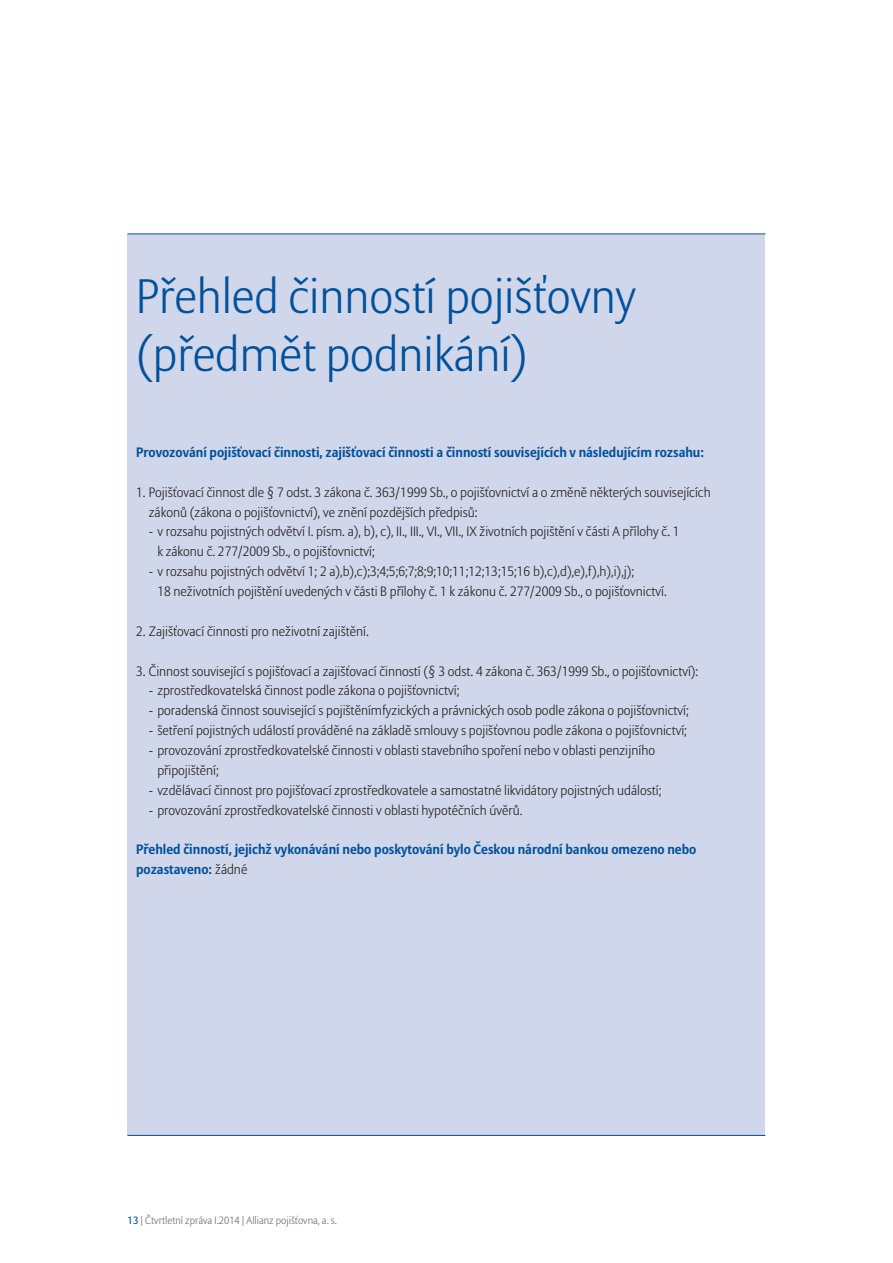
<style>
.page{position:relative;width:893px;height:1263px;background:#fff}
.page>*{position:absolute;margin:0;border:0;box-sizing:border-box;transform-origin:0 0}
.t1{font:300 48px/57.6px "Allianz Sans";color:#01519c}
.t2{font:300 13.5px/19.8px "Allianz Sans";color:#231f20}
.t3{font:700 13.5px/19.8px "Allianz Sans";color:#01519c}
.t4{font:300 10.5px "Allianz Sans";color:#6c6d70}
.s1{font-weight:300;color:#231f20}
.s2{font-weight:400;color:#01519c}
</style>
<div class="page">
<div style="left:128px;top:234px;width:637px;height:901px;background:#d1d7ea"></div>
<hr style="left:128px;top:233px;width:637px;height:1px;background:#01519c">
<hr style="left:128px;top:1135px;width:637px;height:1px;background:#01519c">
<h1 class="t1" style="left:136px;top:268px;width:501px">Přehled činností pojišťovny (předmět podnikání)</h1>
<p class="t3" style="left:136px;top:442px;width:570px">Provozování pojišťovací činnosti, zajišťovací činnosti a činností souvisejících v následujícím rozsahu:</p>
<p class="t2" style="left:149px;top:482px;width:563px;text-indent:-13px">1. Pojišťovací činnost dle § 7 odst. 3 zákona č. 363/1999 Sb., o pojišťovnictví a o změně některých souvisejících zákonů (zákona o pojišťovnictví), ve znění pozdějších předpisů:</p>
<p class="t2" style="left:157px;top:522px;width:524px;text-indent:-9px">- v rozsahu pojistných odvětví I. písm. a), b), c), II., III., VI., VII., IX životních pojištění v části A přílohy č. 1 k zákonu č. 277/2009 Sb., o pojišťovnictví;</p>
<p class="t2" style="left:157px;top:562px;width:511px;text-indent:-9px">- v rozsahu pojistných odvětví 1; 2 a),b),c);3;4;5;6;7;8;9;10;11;12;13;15;16 b),c),d),e),f),h),i),j);<br>18 neživotních pojištění uvedených v části B přílohy č. 1 k zákonu č. 277/2009 Sb., o pojišťovnictví.</p>
<p class="t2" style="left:136px;top:621px;width:234px">2. Zajišťovací činnosti pro neživotní zajištění.</p>
<p class="t2" style="left:136px;top:661px;width:564px">3. Činnost související s pojišťovací a zajišťovací činností (§ 3 odst. 4 zákona č. 363/1999 Sb., o pojišťovnictví):</p>
<p class="t2" style="left:149px;top:681px;width:312px">- zprostředkovatelská činnost podle zákona o pojišťovnictví;</p>
<p class="t2" style="left:149px;top:701px;width:541px">- poradenská činnost související s pojištěnímfyzických a právnických osob podle zákona o pojišťovnictví;</p>
<p class="t2" style="left:149px;top:721px;width:540px">- šetření pojistných událostí prováděné na základě smlouvy s pojišťovnou podle zákona o pojišťovnictví;</p>
<p class="t2" style="left:157px;top:740px;width:499px;text-indent:-9px">- provozování zprostředkovatelské činnosti v oblasti stavebního spoření nebo v oblasti penzijního připojištění;</p>
<p class="t2" style="left:149px;top:780px;width:514px">- vzdělávací činnost pro pojišťovací zprostředkovatele a samostatné likvidátory pojistných událostí;</p>
<p class="t2" style="left:149px;top:800px;width:375px">- provozování zprostředkovatelské činnosti v oblasti hypotéčních úvěrů.</p>
<p class="t3" style="left:136px;top:840px;width:562px">Přehled činností, jejichž vykonávání nebo poskytování bylo Českou národní bankou omezeno nebo pozastaveno: <span class="s1">žádné</span></p>
<p class="t4" style="left:128px;top:1214px;width:211px"><span class="s2">13</span> | Čtvrtletní zpráva I.2014 | Allianz pojišťovna, a. s.</p>
</div>
